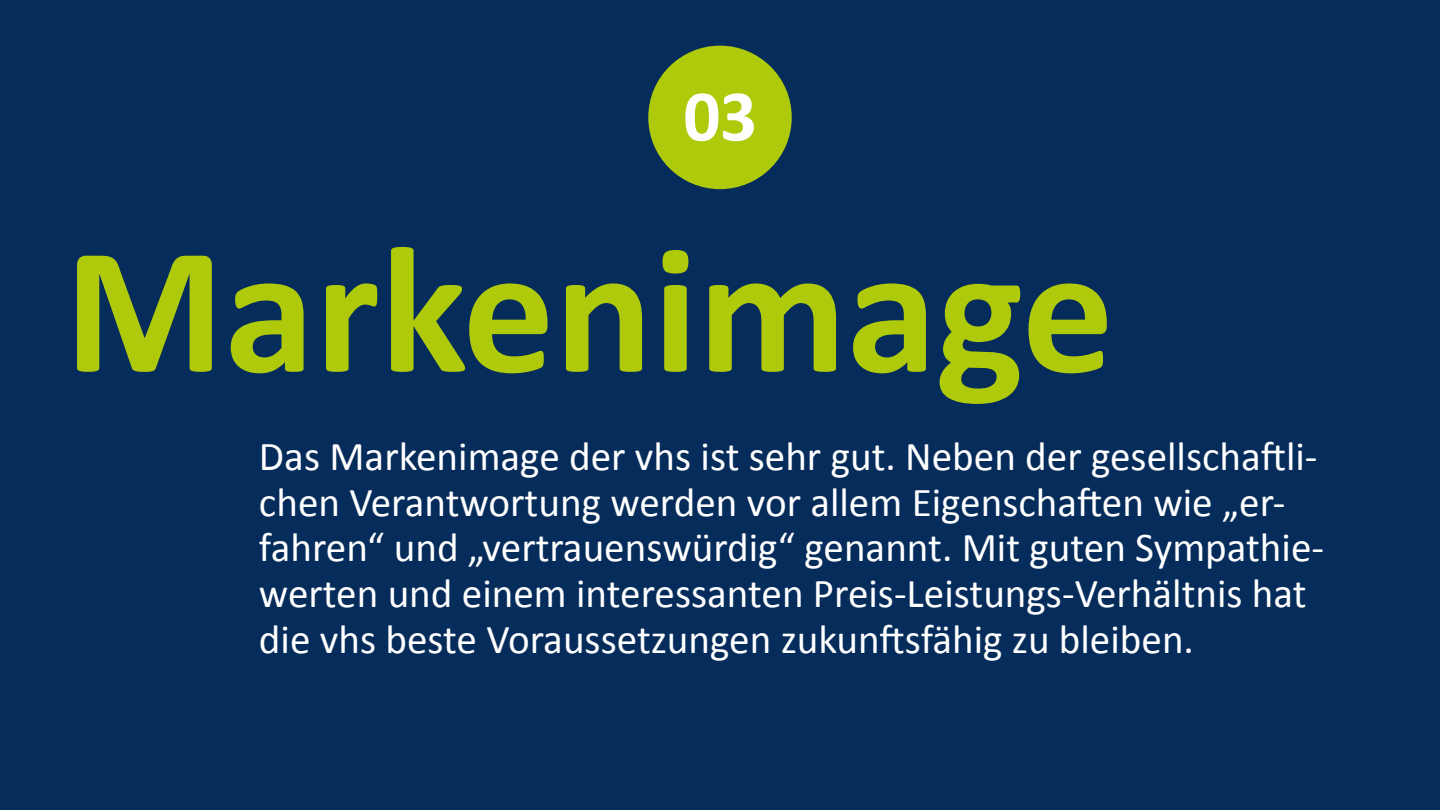
<style>
.page{position:relative;width:1440px;height:810px;background:#052c5a}
.page>*{position:absolute;margin:0;border:0;box-sizing:border-box;transform-origin:0 0}
.t1{font:700 183px "Calibri";color:#afca0b}
.t2{font:700 73.2px "Calibri";color:#fff}
.t3{font:41.17px/45.8px "Calibri";color:#fff}
</style>
<div class="page">
<div style="left:648px;top:46px;width:144px;height:143px;background:#afca0b;border-radius:50%"></div>
<h2 class="t2" style="left:683px;top:71px;width:75px">03</h2>
<h1 class="t1" style="left:64px;top:197px;width:1051px">Markenimage</h1>
<p class="t3" style="left:259px;top:431px;width:1067px">Das Markenimage der vhs ist sehr gut. Neben der gesellschaftli&shy;chen Verantwortung werden vor allem Eigenschaften wie „er&shy;fahren“ und „vertrauenswürdig“ genannt. Mit guten Sympathie&shy;werten und einem interessanten Preis-Leistungs-Verhältnis hat die vhs beste Voraussetzungen zukunftsfähig zu bleiben.</p>
</div>
